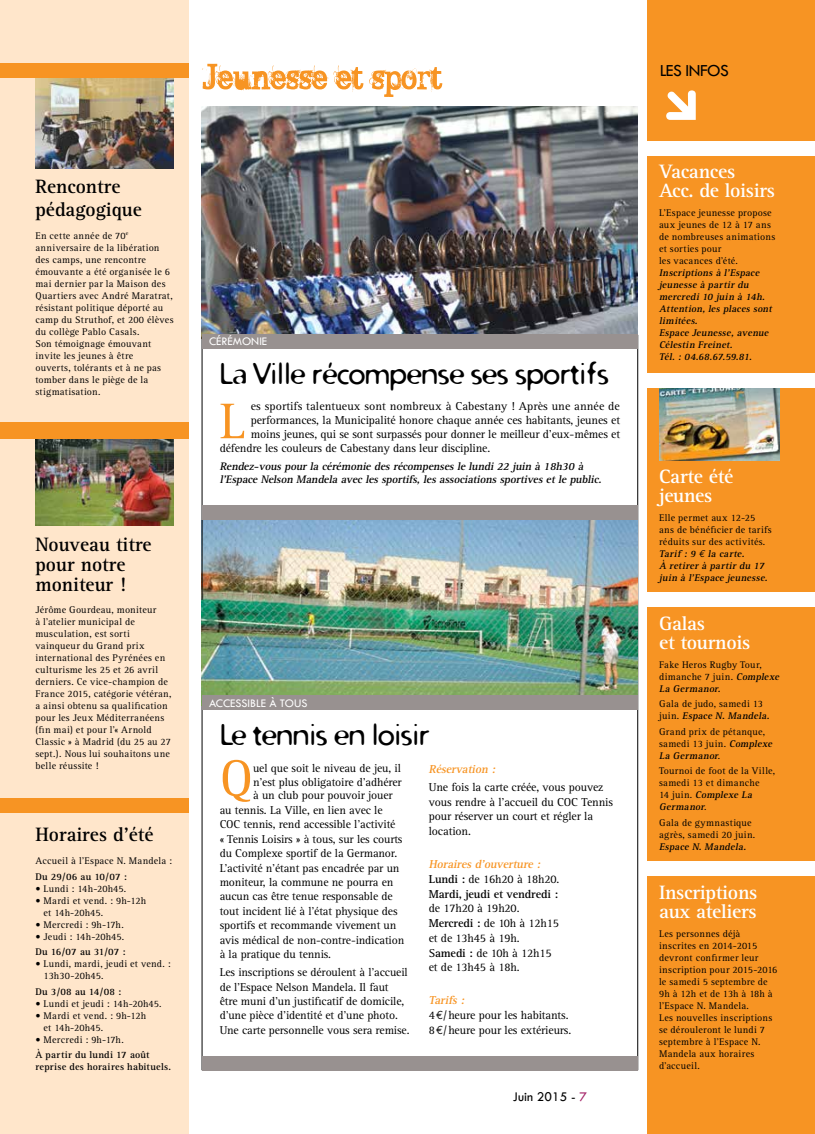
<style>
.page{position:relative;width:815px;height:1134px;background:#fff}
.page>*{position:absolute;margin:0;border:0;box-sizing:border-box;transform-origin:0 0}
.t1{font:53px "Rotis Serif";color:#f79423}
.t2{font:51.75px "Rotis Serif";color:#f79423}
.t3{font:30px "Distro";color:#000}
.t4{font:700 20px/18.8px "Rotis Serif";letter-spacing:-.015em;color:#fff}
.t5{font:700 20px/20px "Rotis Serif";color:#000}
.t6{font:17.5px "Tw Cen";letter-spacing:-.03em;color:#000}
.t7{font:13.75px "Tw Cen";color:#000}
.t8{font:12px "Tw Cen";color:#fff}
.t9{font:11.88px/14.8px "Rotis Serif";letter-spacing:-.01em;color:#000}
.t10{font:700 11.88px/14.8px "Rotis Serif";letter-spacing:-.01em;color:#000}
.t11{font:italic 700 11.88px "Rotis Serif";color:#f79423}
.t12{font:11.75px/14.4px "Rotis Serif";letter-spacing:-.01em;color:#000}
.t13{font:italic 700 11.25px/13.5px "Rotis Serif";letter-spacing:-.225em;color:#000}
.t14{font:10px/12px "Rotis Serif";letter-spacing:.025em;color:#000}
.t15{font:italic 700 10px/12px "Rotis Serif";letter-spacing:-.165em;color:#000}
.t16{font:700 10px/12px "Rotis Serif";letter-spacing:.01em;color:#000}
.s1{font-style:italic;color:#f79423}
.s2{font-weight:400}
.s3{font-weight:700}
.s4{font-weight:700;font-style:italic;color:#f79423}
.s5{font-family:"Euro Mono"}
.s6{color:#a42166}
.s7{font-weight:700;font-style:italic}
.s8{font-family:"Euro Mono";font-style:italic}
</style>
<div class="page">
<hr style="left:637px;top:335px;width:1px;height:735px;background:#000">
<div style="left:0;top:0;width:188px;height:1134px;background:#ffe6cb"></div>
<div style="left:648px;top:0;width:167px;height:1134px;background:#f79423"></div>
<svg style="left:202px;top:64px;width:240px;height:33px"></svg>
<img style="left:202px;top:106px;width:436px;height:228px">
<svg style="left:666px;top:90px;width:30px;height:30px"></svg>
<img style="left:35px;top:78px;width:139px;height:90px">
<img style="left:659px;top:388px;width:121px;height:72px">
<div style="left:642px;top:142px;width:173px;height:14px;background:#fff"></div>
<div style="left:642px;top:374px;width:173px;height:14px;background:#fff"></div>
<div style="left:642px;top:593px;width:173px;height:14px;background:#fff"></div>
<div style="left:642px;top:862px;width:173px;height:14px;background:#fff"></div>
<div style="left:0;top:64px;width:188px;height:14px;background:#f79423"></div>
<hr style="left:202px;top:600px;width:1px;height:470px;background:#000">
<img style="left:202px;top:520px;width:436px;height:175px">
<hr style="left:202px;top:337px;width:1px;height:263px;background:#000">
<div style="left:202px;top:506px;width:436px;height:14px;background:#989190"></div>
<img style="left:35px;top:439px;width:139px;height:87px">
<div style="left:0;top:423px;width:188px;height:16px;background:#f79423"></div>
<div style="left:0;top:798px;width:188px;height:14px;background:#f79423"></div>
<div style="left:202px;top:1056px;width:436px;height:14px;background:#989190"></div>
<div style="left:202px;top:334px;width:436px;height:14px;background:#989190"></div>
<div style="left:202px;top:695px;width:436px;height:15px;background:#989190"></div>
<h3 class="t5" style="left:35px;top:176px;width:108px;line-height:22.5px">Rencontre pédagogique</h3>
<p class="t14" style="left:35px;top:229px;width:140px">En cette année de 70<sup>e </sup>anniversaire de la libération des camps, une rencontre émouvante a été organisée le 6 mai dernier par la Maison des<br>Quartiers avec André Maratrat, résistant politique déporté au camp du Struthof, et 200 élèves du collège Pablo Casals.<br>Son témoignage émouvant invite les jeunes à être<br>ouverts, tolérants et à ne pas tomber dans le piège de la stigmatisation.</p>
<h3 class="t5" style="left:35px;top:534px;width:118px">Nouveau titre pour notre moniteur !</h3>
<p class="t14" style="left:35px;top:604px;width:138px">Jérôme Gourdeau, moniteur<br>à l’atelier municipal de musculation, est sorti vainqueur du Grand prix international des Pyrénées en culturisme les 25 et 26 avril derniers. Ce vice-champion de<br>France 2015, catégorie vétéran, a ainsi obtenu sa qualification pour les Jeux Méditerranéens (fin mai) et pour l’« Arnold<br>Classic » à Madrid (du 25 au 27 sept.). Nous lui souhaitons une belle réussite !</p>
<h3 class="t5" style="left:35px;top:825px;width:120px">Horaires d’été</h3>
<p class="t14" style="left:35px;top:855px;width:138px">Accueil à l’Espace N. Mandela :</p>
<p class="t16" style="left:35px;top:870px;width:93px">Du 29/06 au 10/07 :</p>
<p class="t14" style="left:35px;top:882px;width:92px">• Lundi : 14h-20h45.</p>
<p class="t14" style="left:44px;top:894px;width:104px;text-indent:-8px">• Mardi et vend. : 9h-12h et 14h-20h45.</p>
<p class="t14" style="left:35px;top:918px;width:90px">• Mercredi : 9h-17h.</p>
<p class="t14" style="left:35px;top:930px;width:90px">• Jeudi : 14h-20h45.</p>
<p class="t16" style="left:35px;top:946px;width:92px">Du 16/07 au 31/07 :</p>
<p class="t14" style="left:44px;top:958px;width:129px;text-indent:-8px">• Lundi, mardi, jeudi et vend. :<br>13h30-20h45.</p>
<p class="t16" style="left:35px;top:985px;width:87px">Du 3/08 au 14/08 :</p>
<p class="t14" style="left:35px;top:998px;width:128px">• Lundi et jeudi : 14h-20h45.</p>
<p class="t14" style="left:44px;top:1010px;width:104px;text-indent:-8px">• Mardi et vend. : 9h-12h et 14h-20h45.</p>
<p class="t14" style="left:35px;top:1034px;width:90px">• Mercredi : 9h-17h.</p>
<p class="t16" style="left:35px;top:1049px;width:137px">À partir du lundi 17 août reprise des horaires habituels.</p>
<p class="t8" style="left:209px;top:334px;width:60px">CÉRÉMONIE</p>
<h3 class="t3" style="left:220px;top:354px;width:390px">La Ville récompense ses sportifs</h3>
<h2 class="t2" style="left:220px;top:392px;width:27px">L</h2>
<p class="t9" style="left:251px;top:399px;width:371px">es sportifs talentueux sont nombreux à Cabestany ! Après une année de</p>
<p class="t9" style="left:251px;top:413px;width:371px">performances, la Municipalité honore chaque année ces habitants, jeunes et</p>
<p class="t9" style="left:251px;top:427px;width:371px">moins jeunes, qui se sont surpassés pour donner le meilleur d’eux-mêmes et</p>
<p class="t9" style="left:220px;top:441px;width:272px">défendre les couleurs de Cabestany dans leur discipline.</p>
<p class="t13" style="left:220px;top:459px;width:386px">Rendez-vous pour la cérémonie des récompenses le lundi 22 juin à 18h30 à l’Espace Nelson Mandela avec les sportifs, les associations sportives et le public.</p>
<p class="t8" style="left:209px;top:696px;width:100px">ACCESSIBLE À TOUS</p>
<h3 class="t3" style="left:220px;top:716px;width:211px">Le tennis en loisir</h3>
<h1 class="t1" style="left:220px;top:748px;width:35px">Q</h1>
<p class="t12" style="left:253px;top:761px;width:149px">uel que soit le niveau de jeu, il</p>
<p class="t12" style="left:253px;top:775px;width:150px">n’est plus obligatoire d’adhérer</p>
<p class="t12" style="left:253px;top:789px;width:141px">à un club pour pouvoir jouer</p>
<p class="t12" style="left:220px;top:803px;width:164px">au tennis. La Ville, en lien avec le</p>
<p class="t12" style="left:220px;top:817px;width:177px">COC tennis, rend accessible l’activité</p>
<p class="t12" style="left:220px;top:832px;width:184px">« Tennis Loisirs » à tous, sur les courts</p>
<p class="t12" style="left:220px;top:846px;width:179px">du Complexe sportif de la Germanor.</p>
<p class="t12" style="left:220px;top:861px;width:181px">L’activité n’étant pas encadrée par un</p>
<p class="t12" style="left:220px;top:875px;width:175px">moniteur, la commune ne pourra en</p>
<p class="t12" style="left:220px;top:890px;width:175px">aucun cas être tenue responsable de</p>
<p class="t12" style="left:220px;top:904px;width:179px">tout incident lié à l’état physique des</p>
<p class="t12" style="left:220px;top:918px;width:178px">sportifs et recommande vivement un</p>
<p class="t12" style="left:220px;top:933px;width:186px">avis médical de non-contre-indication</p>
<p class="t12" style="left:220px;top:947px;width:113px">à la pratique du tennis.</p>
<p class="t12" style="left:220px;top:965px;width:191px">Les inscriptions se déroulent à l’accueil de l’Espace Nelson Mandela. Il faut être muni d’un justificatif de domicile, d’une pièce d’identité et d’une photo.<br>Une carte personnelle vous sera remise.</p>
<p class="t11" style="left:429px;top:762px;width:70px">Réservation :</p>
<p class="t9" style="left:429px;top:780px;width:186px">Une fois la carte créée, vous pouvez vous rendre à l’accueil du COC Tennis pour réserver un court et régler la location.</p>
<p class="t10" style="left:429px;top:857px;width:132px"><span class="s1">Horaires d’ouverture :<br></span>Lundi : <span class="s2">de 16h20 à 18h20.<br></span>Mardi, jeudi et vendredi :</p>
<p class="t9" style="left:429px;top:901px;width:132px">de 17h20 à 19h20.<br><span class="s3">Mercredi :</span> de 10h à 12h15 et de 13h45 à 19h.<br>S<span class="s3">amedi :</span> de 10h à 12h15 et de 13h45 à 18h.</p>
<p class="t9" style="left:429px;top:993px;width:144px"><span class="s4">Tarifs :<br></span>4 <span class="s5">€</span>/heure pour les habitants.<br>8 <span class="s5">€</span>/heure pour les extérieurs.</p>
<h3 class="t7" style="left:513px;top:1088px;width:76px">Juin 2015 - <span class="s6">7</span></h3>
<h3 class="t6" style="left:660px;top:60px;width:71px">LES INFOS</h3>
<h3 class="t4" style="left:659px;top:163px;width:117px">Vacances<br>Acc. de loisirs</h3>
<p class="t14" style="left:659px;top:207px;width:118px">L’Espace jeunesse propose aux jeunes de 12 à 17 ans de nombreuses animations et sorties pour<br>les vacances d’été.</p>
<p class="t15" style="left:659px;top:267px;width:116px">Inscriptions à l’Espace jeunesse à partir du mercredi 10 juin à 14h.<br>Attention, les places sont limitées.<br>Espace Jeunesse, avenue<br>Célestin Freinet.<br>Tél. : 04.68.67.59.81.</p>
<h3 class="t4" style="left:659px;top:468px;width:76px">Carte été jeunes</h3>
<p class="t14" style="left:659px;top:512px;width:114px">Elle permet aux 12-25 ans de bénéficier de tarifs réduits sur des activités.<br><span class="s7">Tarif : 9</span> <span class="s8">€</span> <span class="s7">la carte.<br>À retirer à partir du 17 juin à l’Espace jeunesse.</span></p>
<h3 class="t4" style="left:659px;top:614px;width:93px">Galas<br>et tournois</h3>
<p class="t14" style="left:659px;top:659px;width:124px">Fake Heros Rugby Tour, dimanche 7 juin. <span class="s7">Complexe<br>La Germanor.</span></p>
<p class="t14" style="left:659px;top:698px;width:114px">Gala de judo, samedi 13<br>j u i n . <span class="s7">Espace N. Mandela.</span></p>
<p class="t14" style="left:659px;top:726px;width:117px">Grand prix de pétanque, samedi 13 juin. <span class="s7">Complexe<br>La Germanor</span>.</p>
<p class="t14" style="left:659px;top:765px;width:118px">Tournoi de foot de la Ville, samedi 13 et dimanche<br>14 j u i n . <span class="s7">Complexe La<br>Germanor</span>.</p>
<p class="t14" style="left:659px;top:817px;width:98px">Gala de gymnastique agrès, samedi 20 juin.</p>
<p class="t15" style="left:659px;top:841px;width:91px">Espace N. Mandela.</p>
<h3 class="t4" style="left:659px;top:883px;width:100px">Inscriptions aux ateliers</h3>
<p class="t14" style="left:659px;top:928px;width:120px">Les personnes déjà inscrites en 2014-2015 devront confirmer leur inscription pour 2015-2016 le samedi 5 septembre de<br>9h à 12h et de 13h à 18h à l’Espace N. Mandela.<br>Les nouvelles inscriptions se dérouleront le lundi 7 septembre à l’Espace N.<br>Mandela aux horaires d’accueil.</p>
</div>
